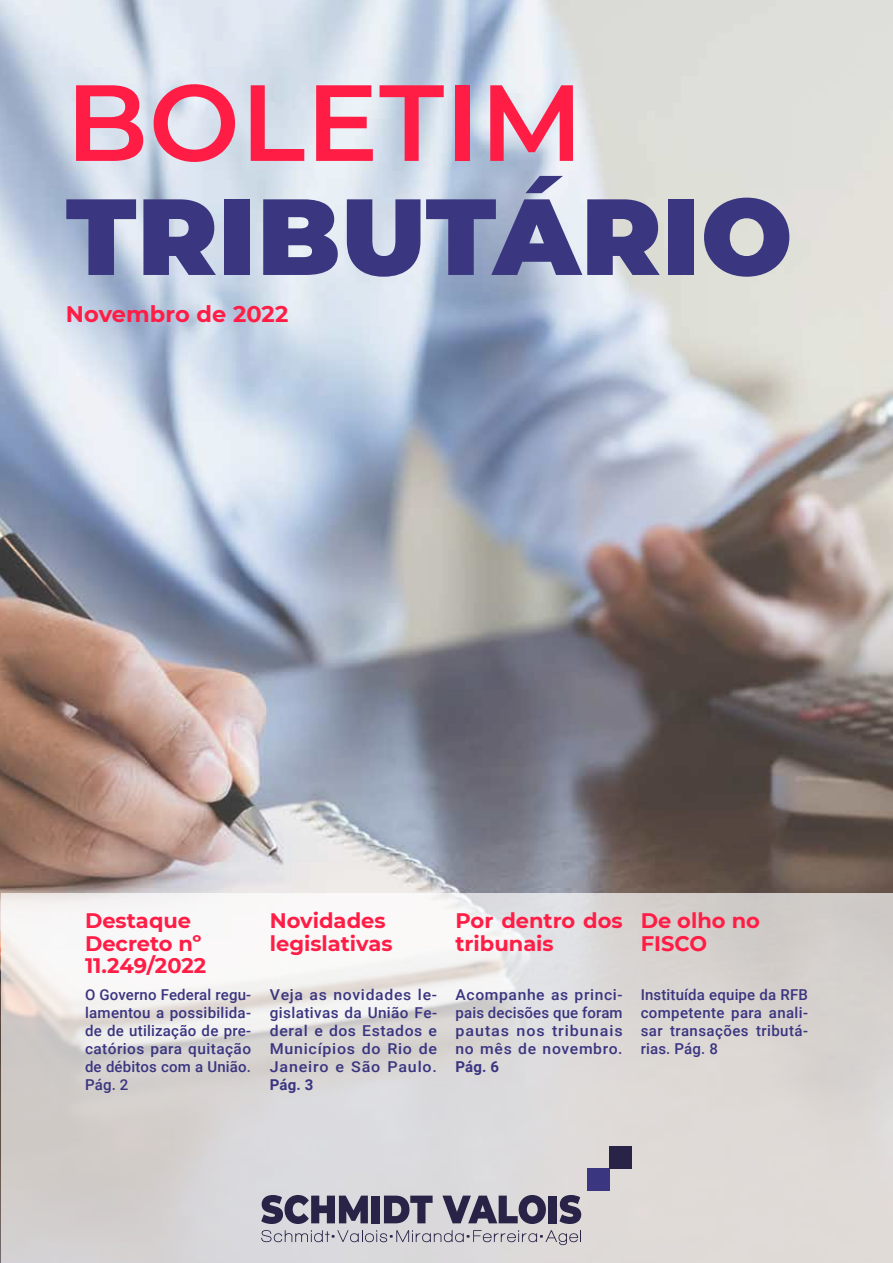
<style>
.page{position:relative;width:893px;height:1263px;background:#fff}
.page>*{position:absolute;margin:0;border:0;box-sizing:border-box;transform-origin:0 0}
.t1{font:900 108px "Montserrat";letter-spacing:.005em;color:#3b3680}
.t2{font:600 108px "Montserrat";letter-spacing:.005em;color:#ff1d46}
.t3{font:700 22.5px "Montserrat";letter-spacing:.005em;color:#ff1d46}
.t4{font:700 21px/22.5px "Montserrat";color:#ff1d46}
.t5{font:500 15px/18px "Roboto";letter-spacing:.03em;color:#3a3580;text-align:justify}
.t6{font:500 15px/18px "Roboto";letter-spacing:.03em;color:#3a3580;text-align:justify;scale:1.05 1}
.t7{font:500 15px/18px "Roboto";letter-spacing:.03em;color:#3a3580;text-align:justify;scale:1.04 1}
.t8{font:700 15px "Roboto";letter-spacing:.01em;color:#3a3580}
</style>
<div class="page">
<img style="left:0;top:0;width:893px;height:1263px">
<svg style="left:1px;top:893px;width:891px;height:369px;fill:#dbd9d7"></svg>
<svg style="left:261px;top:1230px;width:320px;height:15px;background:#c0bec4"></svg>
<div style="left:588px;top:1168px;width:22px;height:22px;background:#3b3680"></div>
<div style="left:610px;top:1146px;width:22px;height:22px;background:#292447"></div>
<svg style="left:261px;top:1195px;width:107px;height:29px;background:#6b677f"></svg>
<div style="left:372px;top:1195px;width:8px;height:28px;background:#292447"></div>
<svg style="left:384px;top:1195px;width:49px;height:28px"></svg>
<svg style="left:442px;top:1195px;width:104px;height:29px;background:#787488"></svg>
<div style="left:549px;top:1195px;width:8px;height:28px;background:#292447"></div>
<svg style="left:559px;top:1195px;width:22px;height:29px"></svg>
<h1 class="t2" style="left:66px;top:46px;width:519px">BOLETIM</h1>
<h1 class="t1" style="left:66px;top:155px;width:728px">TRIBUTÁRIO</h1>
<h2 class="t3" style="left:66px;top:297px;width:224px">Novembro de 2022</h2>
<h3 class="t4" style="left:85px;top:908px;width:123px">Destaque<br>Decreto nº<br>11.249/2022</h3>
<p class="t5" style="left:85px;top:985px;width:168px">O Governo Federal regu&shy;lamentou a possibilida&shy;de de utilização de pre&shy;catórios para quitação de débitos com a União.<br>Pág. 2</p>
<h3 class="t4" style="left:270px;top:908px;width:124px">Novidades legislativas</h3>
<p class="t6" style="left:270px;top:985px;width:161px">Veja as novidades le&shy;gislativas da União Fe&shy;deral e dos Estados e Municípios do Rio de Janeiro e São Paulo.</p>
<p class="t8" style="left:270px;top:1074px;width:45px">Pág. 3</p>
<h3 class="t4" style="left:455px;top:908px;width:169px">Por dentro dos tribunais</h3>
<p class="t7" style="left:455px;top:985px;width:162px">Acompanhe as princi&shy;pais decisões que foram pautas nos tribunais no mês de novembro.</p>
<p class="t8" style="left:455px;top:1056px;width:45px">Pág. 6</p>
<h3 class="t4" style="left:641px;top:908px;width:121px">De olho no<br>FISCO</h3>
<p class="t5" style="left:641px;top:985px;width:169px">Instituída equipe da RFB competente para anali&shy;sar transações tributá&shy;rias. Pág. 8</p>
</div>
